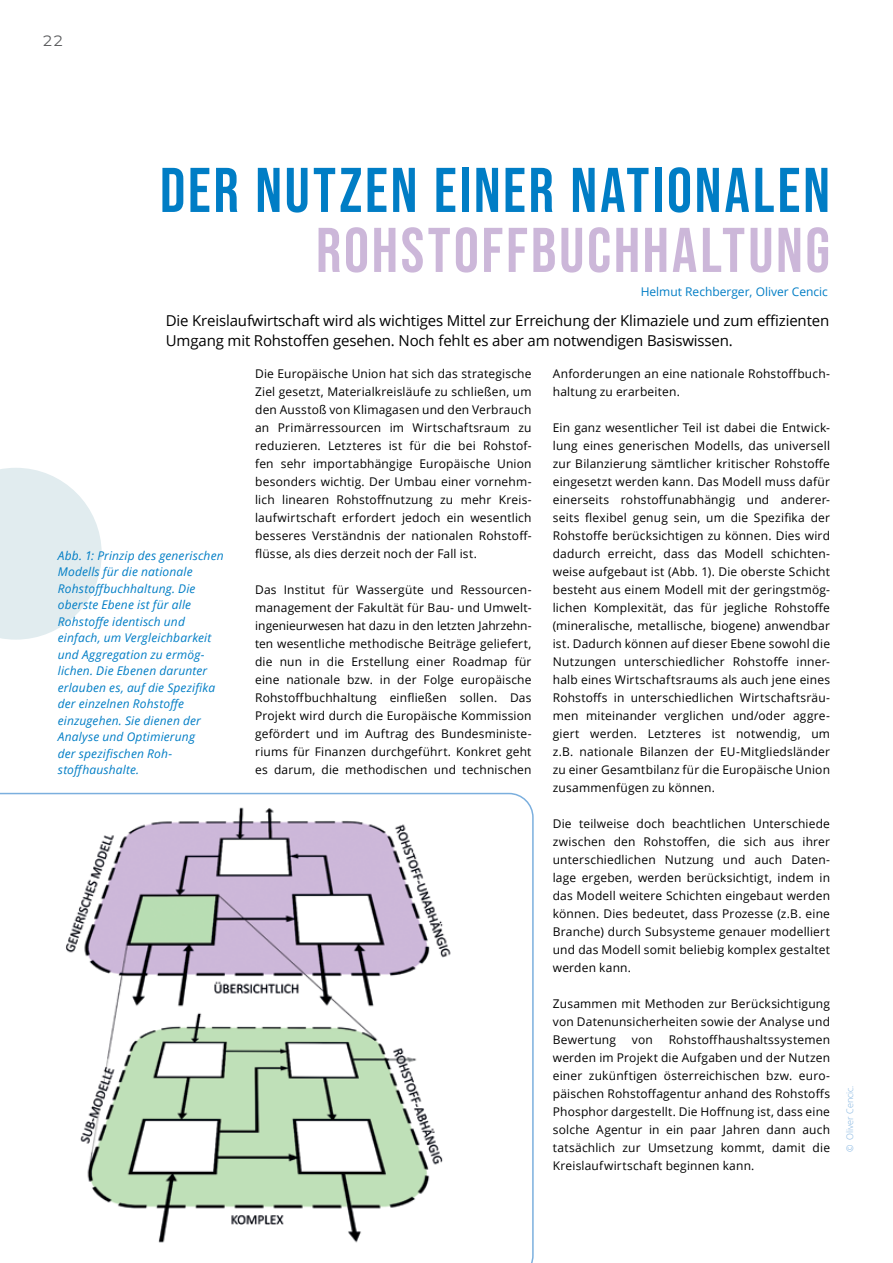
<style>
.page{position:relative;width:893px;height:1263px;background:#fff}
.page>*{position:absolute;margin:0;border:0;box-sizing:border-box;transform-origin:0 0}
.t1{font:63px "Bebas Neue";letter-spacing:.045em;color:#007dc5}
.t2{font:63px "Bebas Neue";letter-spacing:.04em;color:#ccb7d9}
.t3{font:15px/19.5px "Open Sans";letter-spacing:-.01em;color:#000}
.t4{font:15px "Montserrat";color:#58595b}
.t5{font:12px/18px "Open Sans";letter-spacing:.015em;color:#000;text-align:justify}
.t6{font:italic 12px/16.5px "Open Sans";letter-spacing:.015em;color:#007dc5}
.t7{font:12px "Open Sans";color:#007dc5}
.t8{font:300 9px "Open Sans";color:#7bafde}
</style>
<div class="page">
<svg style="left:0;top:468px;width:102px;height:172px"></svg>
<svg style="left:0;top:793px;width:534px;height:470px"></svg>
<p class="t4" style="left:43px;top:31px;width:23px">22</p>
<h1 class="t1" style="left:160px;top:154px;width:672px">DER NUTZEN EINER NATIONALEN</h1>
<h1 class="t2" style="left:316px;top:214px;width:515px">ROHSTOFFBUCHHALTUNG</h1>
<p class="t7" style="left:641px;top:283px;width:189px">Helmut Rechberger, Oliver Cencic</p>
<p class="t3" style="left:166px;top:311px;width:665px">Die Kreislaufwirtschaft wird als wichtiges Mittel zur Erreichung der Klimaziele und zum effizienten<br>Umgang mit Rohstoffen gesehen. Noch fehlt es aber am notwendigen Basiswissen.</p>
<p class="t5" style="left:553px;top:364px;width:279px">Anforderungen an eine nationale Rohstoffbuch&shy;haltung zu erarbeiten.</p>
<p class="t5" style="left:553px;top:418px;width:279px">Ein ganz wesentlicher Teil ist dabei die Entwick&shy;lung eines generischen Modells, das universell zur Bilanzierung sämtlicher kritischer Rohstoffe eingesetzt werden kann. Das Modell muss dafür einerseits rohstoffunabhängig und anderer&shy;seits flexibel genug sein, um die Spezifika der Rohstoffe berücksichtigen zu können. Dies wird dadurch erreicht, dass das Modell schichten&shy;weise aufgebaut ist (Abb. 1). Die oberste Schicht besteht aus einem Modell mit der geringstmög&shy;lichen Komplexität, das für jegliche Rohstoffe (mineralische, metallische, biogene) anwendbar ist. Dadurch können auf dieser Ebene sowohl die Nutzungen unterschiedlicher Rohstoffe inner&shy;halb eines Wirtschaftsraums als auch jene eines Rohstoffs in unterschiedlichen Wirtschaftsräu&shy;men miteinander verglichen und/oder aggre&shy;giert werden. Letzteres ist notwendig, um z.B. nationale Bilanzen der EU-Mitgliedsländer zu einer Gesamtbilanz für die Europäische Union zusammenfügen zu können.</p>
<p class="t5" style="left:553px;top:814px;width:279px">Die teilweise doch beachtlichen Unterschiede zwischen den Rohstoffen, die sich aus ihrer unterschiedlichen Nutzung und auch Daten&shy;lage ergeben, werden berücksichtigt, indem in das Modell weitere Schichten eingebaut werden können. Dies bedeutet, dass Prozesse (z.B. eine Branche) durch Subsysteme genauer modelliert und das Modell somit beliebig komplex gestaltet werden kann.</p>
<p class="t5" style="left:553px;top:994px;width:279px">Zusammen mit Methoden zur Berücksichtigung von Datenunsicherheiten sowie der Analyse und Bewertung</p>
<p class="t5" style="left:255px;top:364px;width:278px">Die Europäische Union hat sich das strategische Ziel gesetzt, Materialkreisläufe zu schließen, um den Ausstoß von Klimagasen und den Verbrauch an Primärressourcen im Wirtschaftsraum zu reduzieren. Letzteres ist für die bei Rohstof&shy;fen sehr importabhängige Europäische Union besonders wichtig. Der Umbau einer vornehm&shy;lich linearen Rohstoffnutzung zu mehr Kreis&shy;laufwirtschaft erfordert jedoch ein wesentlich besseres Verständnis der nationalen Rohstoff&shy;flüsse, als dies derzeit noch der Fall ist.</p>
<p class="t5" style="left:255px;top:580px;width:278px">Das Institut für Wassergüte und Ressourcen&shy;management der Fakultät für Bau- und Umwelt&shy;ingenieurwesen hat dazu in den letzten Jahrzehn&shy;ten wesentliche methodische Beiträge geliefert, die nun in die Erstellung einer Roadmap für eine nationale bzw. in der Folge europäische Rohstoffbuchhaltung einfließen sollen. Das Projekt wird durch die Europäische Kommission gefördert und im Auftrag des Bundesministe&shy;riums für Finanzen durchgeführt. Konkret geht es darum, die methodischen und technischen</p>
<p class="t6" style="left:58px;top:547px;width:167px">Abb. 1: Prinzip des generischen<br>Modells für die nationale<br>Rohstoffbuchhaltung. Die oberste Ebene ist für alle<br>Rohstoffe identisch und einfach, um Vergleichbarkeit und Aggregation zu ermög&shy;lichen. Die Ebenen darunter erlauben es, auf die Spezifika der einzelnen Rohstoffe einzugehen. Sie dienen der<br>Analyse und Optimierung<br>der spezifischen Roh&shy;stoffhaushalte.</p>
<p class="t5" style="left:553px;top:1030px;width:279px;text-indent:116px">Rohstoffhaushaltssystemen werden im Projekt die Aufgaben und der Nutzen einer zukünftigen österreichischen bzw. euro&shy;päischen Rohstoffagentur anhand des Rohstoffs Phosphor dargestellt. Die Hoffnung ist, dass eine solche Agentur in ein paar Jahren dann auch tatsächlich zur Umsetzung kommt, damit die Kreislaufwirtschaft beginnen kann.</p>
<p class="t5" style="left:632px;top:1030px;width:23px">von</p>
<p class="t8" style="left:844px;top:1152px;width:68px;rotate:-90deg">© Oliver Cencic.</p>
</div>
